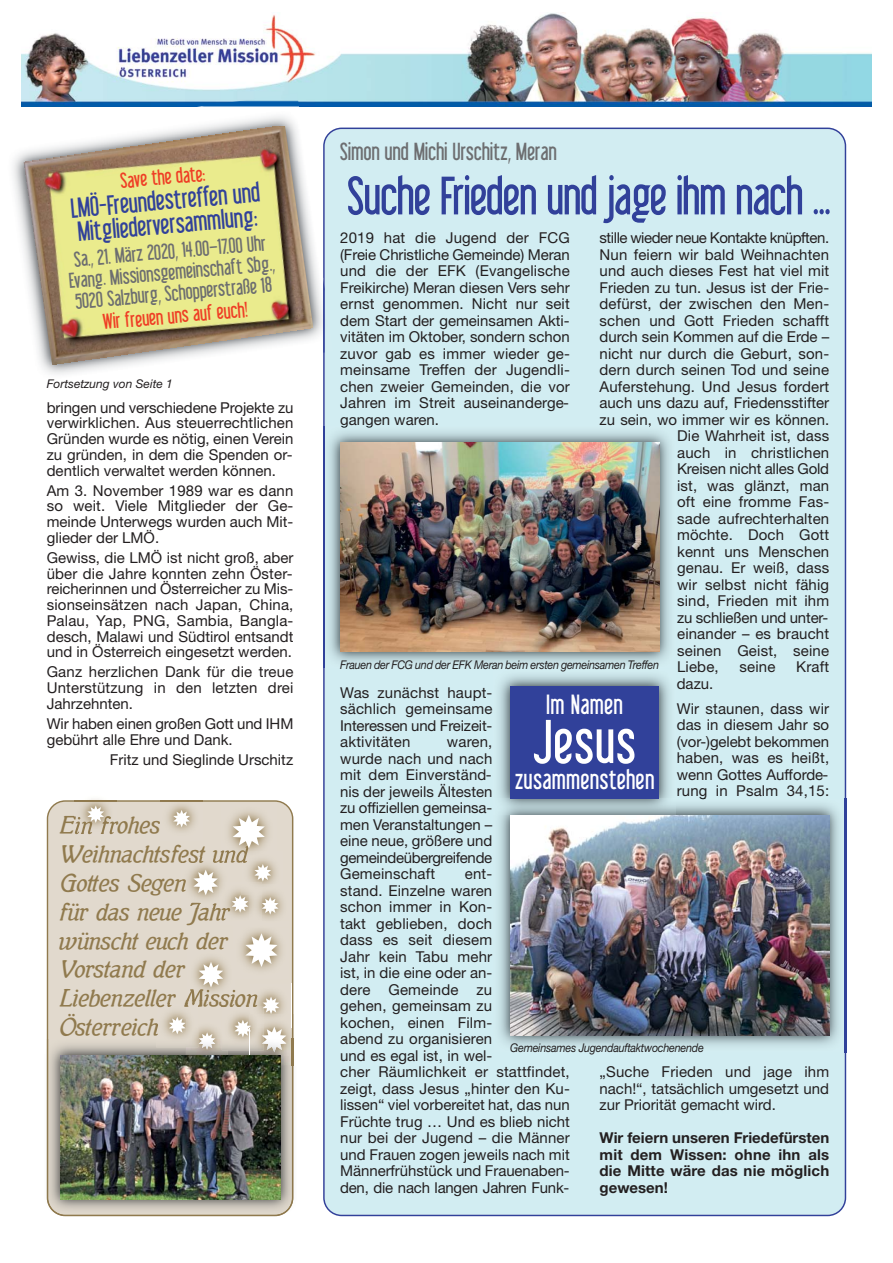
<style>
.page{position:relative;width:893px;height:1263px;background:#fff}
.page>*{position:absolute;margin:0;border:0;box-sizing:border-box;transform-origin:0 0}
.t1{font:60px "Libel Suit";letter-spacing:.03em;color:#fff}
.t2{font:52.5px "Libel Suit";color:#31419a}
.t3{font:27px/24px "Libel Suit";color:#31419a}
.t4{font:27px "Libel Suit";letter-spacing:.03em;color:#fff}
.t5{font:24px/28.8px "Mutter Krause";color:#907a4e}
.t6{font:24px "Libel Suit";letter-spacing:.015em;color:#6d6e70}
.t7{font:21px/21px "Libel Suit";color:#6d6e70;text-align:center}
.t8{font:21px "Libel Suit";color:#ef3e25}
.t9{font:15px/16.5px "Helvetica Neue";letter-spacing:.005em;color:#231f20;text-align:justify}
.t10{font:700 15px/16.5px "Helvetica Neue";letter-spacing:.01em;color:#231f20;text-align:justify}
.t11{font:15px "Helvetica Neue";letter-spacing:-.03em;color:#231f20}
.t12{font:italic 12px "Helvetica Neue";letter-spacing:-.025em;color:#231f20;scale:.9 1}
.t13{font:italic 12px "Helvetica Neue";color:#231f20}
</style>
<div class="page">
<div style="left:323px;top:128px;width:523px;height:1088px;background:#d2edf2"></div>
<div style="left:47px;top:800px;width:246px;height:239px;background:#e1d9cd"></div>
<img style="left:21px;top:13px;width:851px;height:93px">
<img style="left:323px;top:426px;width:353px;height:242px">
<img style="left:600px;top:426px;width:76px;height:1px">
<img style="left:341px;top:426px;width:97px;height:2px">
<img style="left:340px;top:443px;width:319px;height:208px">
<img style="left:13px;top:106px;width:310px;height:268px">
<img style="left:325px;top:289px;width:8px;height:64px">
<img style="left:323px;top:279px;width:2px;height:74px">
<img style="left:202px;top:93px;width:97px;height:13px">
<img style="left:24px;top:126px;width:289px;height:238px">
<img style="left:261px;top:884px;width:30px;height:43px">
<img style="left:219px;top:915px;width:30px;height:11px">
<img style="left:249px;top:915px;width:12px;height:6px">
<img style="left:186px;top:949px;width:50px;height:51px">
<svg style="left:199px;top:962px;width:24px;height:25px"></svg>
<img style="left:250px;top:983px;width:42px;height:31px">
<img style="left:292px;top:983px;width:1px;height:31px">
<img style="left:293px;top:1014px;width:1px;height:25px">
<img style="left:286px;top:1027px;width:6px;height:12px">
<img style="left:264px;top:1014px;width:28px;height:13px">
<img style="left:161px;top:800px;width:42px;height:40px">
<svg style="left:173px;top:810px;width:17px;height:17px"></svg>
<img style="left:215px;top:1019px;width:7px;height:20px">
<img style="left:233px;top:921px;width:57px;height:58px">
<svg style="left:249px;top:921px;width:12px;height:5px"></svg>
<img style="left:233px;top:949px;width:3px;height:30px">
<svg style="left:245px;top:933px;width:32px;height:34px"></svg>
<img style="left:75px;top:799px;width:42px;height:37px">
<img style="left:75px;top:816px;width:17px;height:18px">
<svg style="left:87px;top:805px;width:17px;height:18px"></svg>
<img style="left:181px;top:857px;width:12px;height:51px">
<img style="left:277px;top:851px;width:7px;height:33px">
<img style="left:279px;top:884px;width:5px;height:10px">
<img style="left:222px;top:1007px;width:42px;height:32px">
<svg style="left:263px;top:996px;width:16px;height:19px"></svg>
<img style="left:222px;top:1019px;width:6px;height:20px">
<img style="left:156px;top:1004px;width:42px;height:15px">
<img style="left:156px;top:1019px;width:13px;height:20px">
<img style="left:293px;top:1065px;width:1px;height:136px">
<img style="left:46px;top:1039px;width:1px;height:161px">
<img style="left:47px;top:1039px;width:246px;height:177px">
<img style="left:251px;top:1039px;width:43px;height:26px">
<svg style="left:292px;top:1014px;width:1px;height:51px"></svg>
<img style="left:186px;top:1039px;width:42px;height:17px">
<img style="left:228px;top:1039px;width:34px;height:11px">
<svg style="left:234px;top:1014px;width:17px;height:42px"></svg>
<svg style="left:262px;top:1027px;width:24px;height:25px"></svg>
<svg style="left:222px;top:1039px;width:6px;height:11px"></svg>
<img style="left:156px;top:1039px;width:13px;height:8px">
<svg style="left:169px;top:1017px;width:46px;height:33px;background:#d9d1c5"></svg>
<img style="left:61px;top:1056px;width:220px;height:143px">
<img style="left:220px;top:802px;width:57px;height:55px">
<svg style="left:193px;top:857px;width:86px;height:58px;background:#d9d0c2"></svg>
<img style="left:242px;top:851px;width:35px;height:10px">
<svg style="left:233px;top:815px;width:32px;height:33px"></svg>
<img style="left:493px;top:798px;width:353px;height:254px">
<img style="left:678px;top:798px;width:146px;height:1px">
<img style="left:510px;top:815px;width:319px;height:220px">
<img style="left:494px;top:669px;width:181px;height:146px">
<div style="left:510px;top:686px;width:149px;height:112px;background:#31419a"></div>
<h3 class="t8" style="left:120px;top:172px;width:86px;rotate:-5deg">Save the date:</h3>
<h3 class="t3" style="left:70px;top:198px;width:191px;rotate:-5deg">LMÖ-Freundestreffen und<br>Mitgliederversammlung:</h3>
<h3 class="t7" style="left:66px;top:251px;width:208px;rotate:-5deg">Sa., 21. März 2020, 14.00–17.00 Uhr<br>Evang. Missionsgemeinschaft Sbg.,<br>5020 Salzburg, Schopperstraße 18</h3>
<h3 class="t8" style="left:103px;top:314px;width:146px;rotate:-5deg">Wir freuen uns auf euch!</h3>
<p class="t13" style="left:47px;top:380px;width:128px">Fortsetzung von Seite 1</p>
<p class="t9" style="left:47px;top:401px;width:248px;line-height:15.8px">bringen und verschiedene Projekte zu verwirklichen. Aus steuerrechtlichen Gründen wurde es nötig, einen Verein zu gründen, in dem die Spenden or&shy;dentlich verwaltet werden können.</p>
<p class="t9" style="left:47px;top:484px;width:248px;line-height:15.8px">Am 3. November 1989 war es dann so weit. Viele Mitglieder der Ge&shy;meinde Unterwegs wurden auch Mit&shy;glieder der LMÖ.</p>
<p class="t9" style="left:47px;top:551px;width:248px;line-height:15.8px">Gewiss, die LMÖ ist nicht groß, aber über die Jahre konnten zehn Öster&shy;reicherinnen und Österreicher zu Mis&shy;sionseinsätzen nach Japan, China, Palau, Yap, PNG, Sambia, Bangla&shy;desch, Malawi und Südtirol entsandt und in Österreich eingesetzt werden.</p>
<p class="t9" style="left:47px;top:666px;width:248px;line-height:15.8px">Ganz herzlichen Dank für die treue Unterstützung in den letzten drei Jahrzehnten.</p>
<p class="t9" style="left:47px;top:717px;width:248px;line-height:15.8px">Wir haben einen großen Gott und IHM gebührt alle Ehre und Dank.</p>
<p class="t9" style="left:110px;top:752px;width:185px">Fritz und Sieglinde Urschitz</p>
<h3 class="t5" style="left:60px;top:813px;width:200px">Ein frohes<br>Weihnachtsfest und<br>Gottes Segen<br>für das neue Jahr wünscht euch der<br>Vorstand der<br>Liebenzeller Mission<br>Österreich</h3>
<h3 class="t6" style="left:340px;top:143px;width:218px">Simon und Michi Urschitz, Meran</h3>
<h2 class="t2" style="left:347px;top:175px;width:485px">Suche Frieden und jage ihm nach ...</h2>
<p class="t9" style="left:340px;top:231px;width:231px">2019 hat die Jugend der FCG (Freie Christliche Gemeinde) Meran und die der EFK (Evangelische Freikirche) Meran diesen Vers sehr ernst genommen. Nicht nur seit dem Start der gemeinsamen Akti&shy;vitäten im Oktober, sondern schon zuvor gab es immer wieder ge&shy;meinsame Treffen der Jugendli&shy;chen zweier Gemeinden, die vor Jahren im Streit auseinanderge&shy;gangen waren.</p>
<p class="t11" style="left:600px;top:232px;width:231px">stille wieder neue Kontakte knüpften.</p>
<p class="t9" style="left:600px;top:247px;width:231px">Nun feiern wir bald Weihnachten</p>
<p class="t9" style="left:600px;top:264px;width:231px">und auch dieses Fest hat viel mit</p>
<p class="t9" style="left:600px;top:280px;width:231px">Frieden zu tun. Jesus ist der Frie-</p>
<p class="t9" style="left:600px;top:297px;width:231px">defürst, der zwischen den Men-</p>
<p class="t9" style="left:600px;top:313px;width:231px">schen und Gott Frieden schafft</p>
<p class="t9" style="left:600px;top:330px;width:231px">durch sein Kommen auf die Erde –</p>
<p class="t9" style="left:600px;top:346px;width:231px">nicht nur durch die Geburt, son-</p>
<p class="t9" style="left:600px;top:363px;width:231px">dern durch seinen Tod und seine</p>
<p class="t9" style="left:600px;top:379px;width:231px">Auferstehung. Und Jesus fordert</p>
<p class="t9" style="left:600px;top:396px;width:231px">auch uns dazu auf, Friedensstifter</p>
<p class="t9" style="left:600px;top:412px;width:231px">zu sein, wo immer wir es können.</p>
<p class="t9" style="left:677px;top:429px;width:154px">Die Wahrheit ist, dass</p>
<p class="t9" style="left:677px;top:445px;width:154px">auch in christlichen</p>
<p class="t9" style="left:677px;top:462px;width:154px">Kreisen nicht alles Gold</p>
<p class="t9" style="left:677px;top:478px;width:154px">ist, was glänzt, man</p>
<p class="t9" style="left:677px;top:495px;width:154px">oft eine fromme Fas-</p>
<p class="t9" style="left:677px;top:511px;width:154px">sade aufrechterhalten</p>
<p class="t9" style="left:677px;top:528px;width:154px">möchte. Doch Gott</p>
<p class="t9" style="left:677px;top:544px;width:154px">kennt uns Menschen</p>
<p class="t9" style="left:677px;top:561px;width:154px">genau. Er weiß, dass</p>
<p class="t9" style="left:677px;top:577px;width:154px">wir selbst nicht fähig</p>
<p class="t9" style="left:677px;top:594px;width:154px">sind, Frieden mit ihm</p>
<p class="t9" style="left:677px;top:610px;width:153px">zu schließen und unter-</p>
<p class="t9" style="left:677px;top:627px;width:154px">einander – es braucht</p>
<p class="t9" style="left:677px;top:643px;width:154px">seinen Geist, seine</p>
<p class="t9" style="left:677px;top:660px;width:43px">Liebe,</p>
<p class="t9" style="left:740px;top:660px;width:37px">seine</p>
<p class="t9" style="left:796px;top:660px;width:34px">Kraft</p>
<p class="t9" style="left:677px;top:672px;width:154px;line-height:25px">dazu.<br>Wir staunen, dass wir</p>
<p class="t9" style="left:677px;top:718px;width:154px">das in diesem Jahr so (vor-)gelebt bekommen haben, was es heißt, wenn Gottes Aufforde&shy;rung in Psalm 34,15:</p>
<p class="t12" style="left:340px;top:660px;width:356px">Frauen der FCG und der EFK Meran beim ersten gemeinsamen Treffen</p>
<p class="t9" style="left:340px;top:686px;width:154px">Was zunächst haupt&shy;sächlich gemeinsame Interessen und Freizeit&shy;aktivitäten</p>
<h3 class="t4" style="left:547px;top:693px;width:77px">Im Namen</h3>
<h1 class="t1" style="left:534px;top:718px;width:103px">Jesus</h1>
<h3 class="t4" style="left:515px;top:768px;width:141px">zusammenstehen</h3>
<p class="t9" style="left:340px;top:735px;width:154px;text-indent:107px">waren, wurde nach und nach mit dem Einverständ&shy;nis der jeweils Ältesten zu offiziellen gemeinsa&shy;men Veranstaltungen – eine neue, größere und gemeindeübergreifende Gemeinschaft</p>
<p class="t9" style="left:340px;top:867px;width:231px;text-align:left;text-indent:125px">ent-<br>stand. Einzelne waren<br>schon immer in Kon-<br>takt geblieben, doch<br>dass es seit diesem<br>Jahr kein Tabu mehr<br>ist, in die eine oder an-<br>dere Gemeinde zu<br>gehen, gemeinsam zu<br>kochen, einen Film-<br>abend zu organisieren<br>und es egal ist, in wel-<br>cher Räumlichkeit er stattfindet, zeigt, dass Jesus „hinter den Ku&shy;lissen“ viel vorbereitet hat, das nun<br>Früchte trug … Und es blieb nicht nur bei der Jugend – die Männer und Frauen zogen jeweils nach mit<br>Männerfrühstück und Frauenaben&shy;den, die nach langen Jahren Funk-</p>
<p class="t12" style="left:510px;top:1044px;width:217px">Gemeinsames Jugendauftaktwochenende</p>
<p class="t9" style="left:600px;top:1065px;width:231px">„Suche Frieden und jage ihm nach!“, tatsächlich umgesetzt und zur Priorität gemacht wird.</p>
<p class="t10" style="left:600px;top:1131px;width:231px">Wir feiern unseren Friedefürsten mit dem Wissen: ohne ihn als die Mitte wäre das nie möglich gewesen!</p>
</div>
